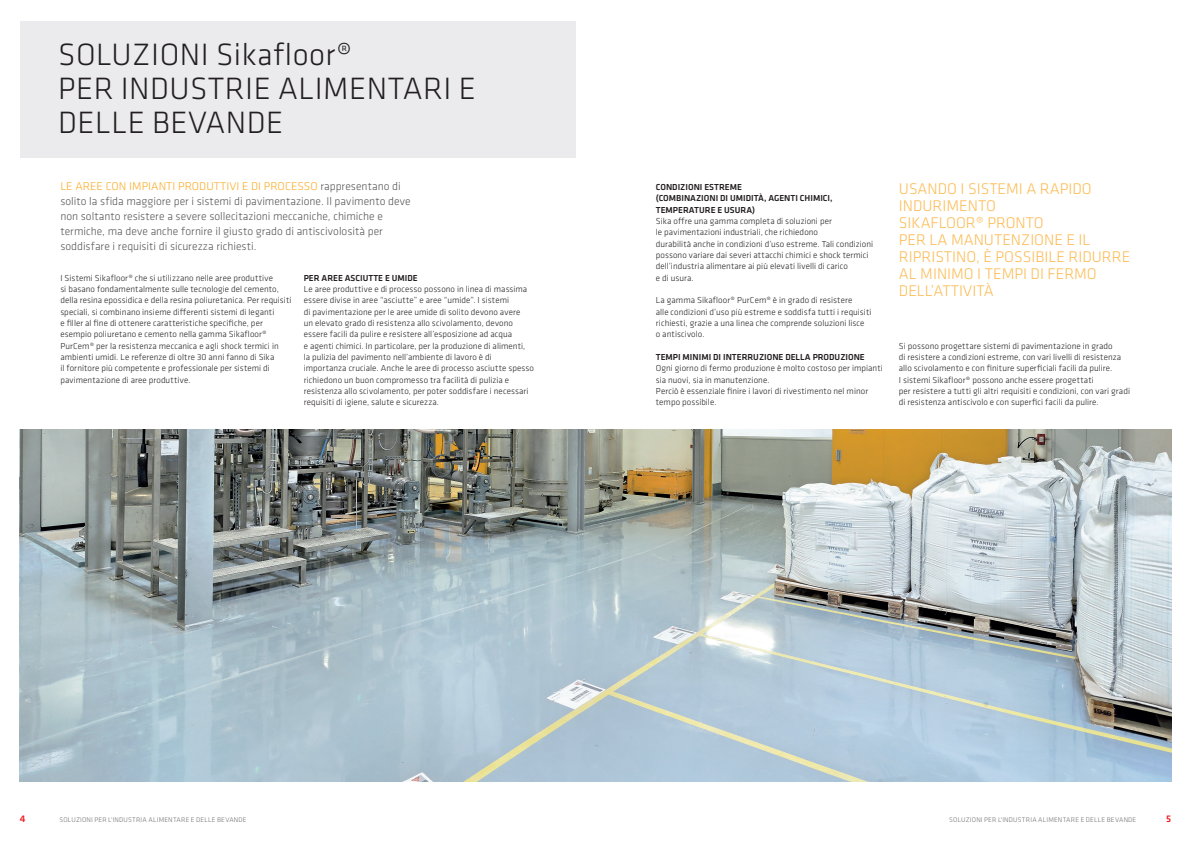
<style>
.page{position:relative;width:1191px;height:842px;background:#fff}
.page>*{position:absolute;margin:0;border:0;box-sizing:border-box;transform-origin:0 0}
.t1{font:300 32px/34px "Klavika Basic";letter-spacing:.015em;color:#231f20}
.t2{font:300 16px/17px "Klavika Basic";color:#fcbb53}
.t3{font:300 11.6px/15.1px "Klavika Basic";color:#57585a}
.t4{font:500 10px "Klavika";color:#ee1d23}
.t5{font:300 9px/11.3px "Klavika Basic";letter-spacing:.005em;color:#231f20}
.t6{font:500 9px/11.3px "Klavika Basic";color:#231f20}
.t7{font:300 7px "Klavika";letter-spacing:.025em;color:#6c6d70}
.s1{color:#faab24}
</style>
<div class="page">
<img style="left:20px;top:429px;width:1151px;height:352px">
<div style="left:20px;top:21px;width:555px;height:136px;background:#e6e7e9"></div>
<h1 class="t1" style="left:58px;top:37px;width:419px">SOLUZIONI Sikafloor®<br>PER INDUSTRIE ALIMENTARI E<br>DELLE BEVANDE</h1>
<p class="t3" style="left:60px;top:178px;width:352px"><span class="s1">LE AREE CON IMPIANTI PRODUTTIVI E DI PROCESSO</span> rappresentano di solito la sfida maggiore per i sistemi di pavimentazione. Il pavimento deve non soltanto resistere a severe sollecitazioni meccaniche, chimiche e termiche, ma deve anche fornire il giusto grado di antiscivolosità per soddisfare i requisiti di sicurezza richiesti.</p>
<p class="t6" style="left:656px;top:181px;width:178px">CONDIZIONI ESTREME<br>(COMBINAZIONI DI UMIDITÀ, AGENTI CHIMICI,<br>TEMPERATURE E USURA)</p>
<p class="t5" style="left:656px;top:215px;width:219px">Sika offre una gamma completa di soluzioni per<br>le pavimentazioni industriali, che richiedono<br>durabilità anche in condizioni d’uso estreme. Tali condizioni possono variare dai severi attacchi chimici e shock termici dell’industria alimentare ai più elevati livelli di carico<br>e di usura.</p>
<p class="t5" style="left:656px;top:295px;width:217px">La gamma Sikafloor® PurCem® è in grado di resistere<br>alle condizioni d’uso più estreme e soddisfa tutti i requisiti richiesti, grazie a una linea che comprende soluzioni lisce<br>o antiscivolo.</p>
<p class="t6" style="left:656px;top:351px;width:210px">TEMPI MINIMI DI INTERRUZIONE DELLA PRODUZIONE</p>
<p class="t5" style="left:656px;top:363px;width:228px">Ogni giorno di fermo produzione è molto costoso per impianti sia nuovi, sia in manutenzione.<br>Perciò è essenziale finire i lavori di rivestimento nel minor tempo possibile.</p>
<p class="t5" style="left:60px;top:272px;width:233px">I Sistemi Sikafloor® che si utilizzano nelle aree produttive<br>si basano fondamentalmente sulle tecnologie del cemento, della resina epossidica e della resina poliuretanica. Per requisiti speciali, si combinano insieme differenti sistemi di leganti<br>e filler al fine di ottenere caratteristiche specifiche, per esempio poliuretano e cemento nella gamma Sikafloor® PurCem® per la resistenza meccanica e agli shock termici in ambienti umidi. Le referenze di oltre 30 anni fanno di Sika<br>il fornitore più competente e professionale per sistemi di pavimentazione di aree produttive.</p>
<p class="t6" style="left:304px;top:272px;width:115px">PER AREE ASCIUTTE E UMIDE</p>
<p class="t5" style="left:304px;top:283px;width:232px">Le aree produttive e di processo possono in linea di massima essere divise in aree “asciutte” e aree “umide”. I sistemi<br>di pavimentazione per le aree umide di solito devono avere<br>un elevato grado di resistenza allo scivolamento, devono essere facili da pulire e resistere all’esposizione ad acqua<br>e agenti chimici. In particolare, per la produzione di alimenti, la pulizia del pavimento nell’ambiente di lavoro è di importanza cruciale. Anche le aree di processo asciutte spesso richiedono un buon compromesso tra facilità di pulizia e resistenza allo scivolamento, per poter soddisfare i necessari requisiti di igiene, salute e sicurezza.</p>
<h2 class="t2" style="left:899px;top:180px;width:233px">USANDO I SISTEMI A RAPIDO<br>INDURIMENTO<br>SIKAFLOOR® PRONTO<br>PER LA MANUTENZIONE E IL<br>RIPRISTINO, È POSSIBILE RIDURRE<br>AL MINIMO I TEMPI DI FERMO<br>DELL’ATTIVITÀ</h2>
<p class="t5" style="left:899px;top:340px;width:233px">Si possono progettare sistemi di pavimentazione in grado<br>di resistere a condizioni estreme, con vari livelli di resistenza allo scivolamento e con finiture superficiali facili da pulire.<br>I sistemi Sikafloor® possono anche essere progettati<br>per resistere a tutti gli altri requisiti e condizioni, con vari gradi di resistenza antiscivolo e con superfici facili da pulire.</p>
<p class="t4" style="left:20px;top:812px;width:7px">4</p>
<p class="t7" style="left:59px;top:815px;width:189px">SOLUZIONI PER L'INDUSTRIA ALIMENTARE E DELLE BEVANDE</p>
<p class="t7" style="left:949px;top:815px;width:189px">SOLUZIONI PER L'INDUSTRIA ALIMENTARE E DELLE BEVANDE</p>
<p class="t4" style="left:1166px;top:812px;width:7px">5</p>
</div>
